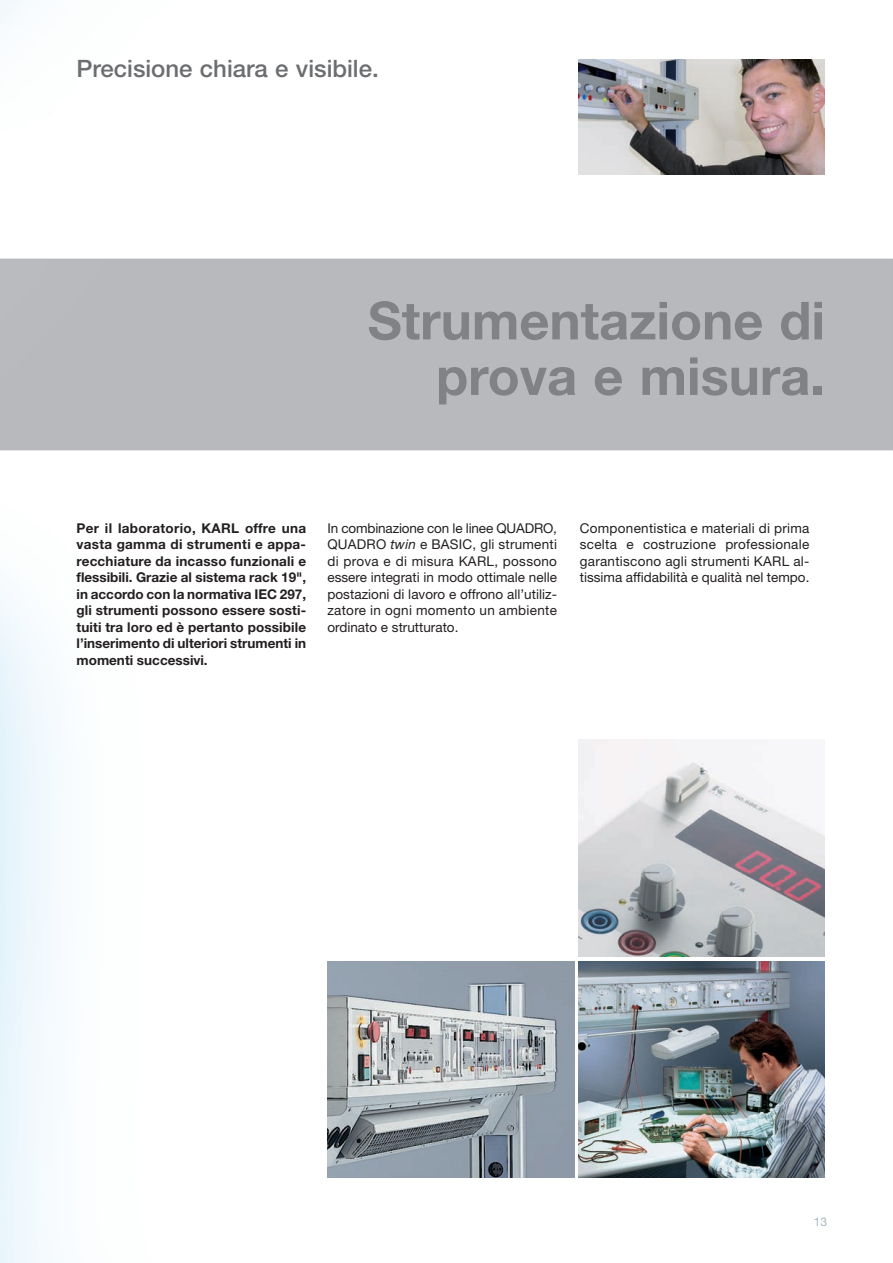
<style>
.page{position:relative;width:893px;height:1263px;background:#fff}
.page>*{position:absolute;margin:0;border:0;box-sizing:border-box;transform-origin:0 0}
.t1{font:700 52.5px/55.5px "Helvetica Neue";color:#808285;text-align:right}
.t2{font:500 24px "Helvetica Neue";color:#6c6d70}
.t3{font:13.5px/16.5px "Helvetica Neue";color:#231f20;text-align:justify}
.t4{font:700 13.5px/16.5px "Helvetica Neue";color:#231f20;text-align:justify}
.t5{font:12px "Helvetica Neue";color:#a7b6be}
.s1{font-style:italic}
</style>
<div class="page">
<img style="left:0;top:0;width:893px;height:1263px">
<img style="left:578px;top:60px;width:247px;height:114px">
<img style="left:327px;top:961px;width:247px;height:217px">
<img style="left:578px;top:961px;width:247px;height:217px">
<img style="left:578px;top:740px;width:247px;height:217px">
<h2 class="t2" style="left:77px;top:60px;width:304px">Precisione chiara e visibile.</h2>
<h1 class="t1" style="left:368px;top:298px;width:459px">Strumentazione di prova e misura.</h1>
<p class="t4" style="left:77px;top:521px;width:231px">Per il laboratorio, KARL offre una vasta gamma di strumenti e appa&shy;recchiature da incasso funzionali e flessibili. Grazie al sistema rack 19", in accordo con la normativa IEC 297, gli strumenti possono essere sosti&shy;tuiti tra loro ed è pertanto possibile l’inserimento di ulteriori strumenti in momenti successivi.</p>
<p class="t3" style="left:327px;top:521px;width:231px">In combinazione con le linee QUADRO, QUADRO <span class="s1">twin</span> e BASIC, gli strumenti di prova e di misura KARL, possono essere integrati in modo ottimale nelle postazioni di lavoro e offrono all’utiliz&shy;zatore in ogni momento un ambiente ordinato e strutturato.</p>
<p class="t3" style="left:580px;top:521px;width:231px">Componentistica e materiali di prima scelta e costruzione professionale garantiscono agli strumenti KARL al&shy;tissima affidabilità e qualità nel tempo.</p>
<p class="t5" style="left:814px;top:1217px;width:15px">13</p>
</div>
